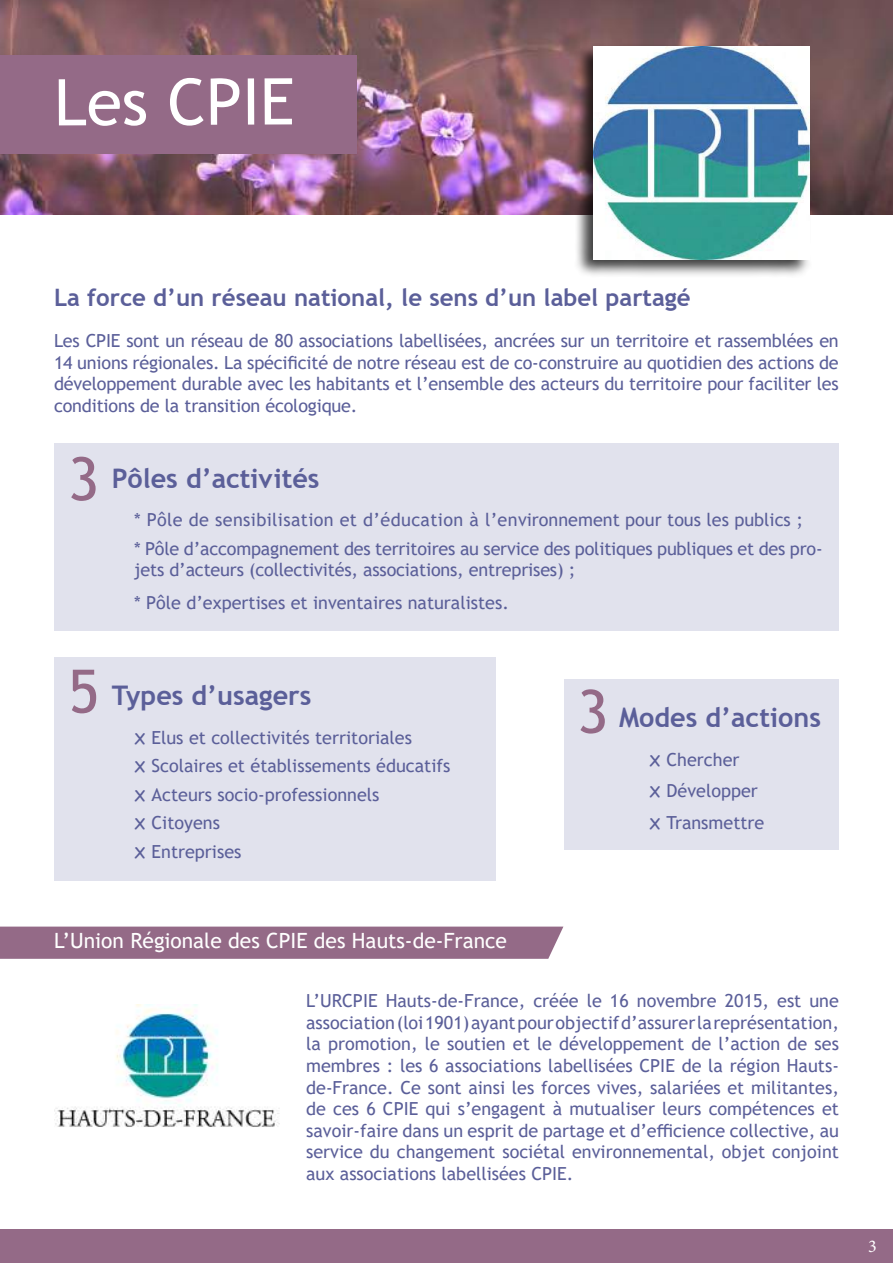
<style>
.page{position:relative;width:893px;height:1263px;background:#fff}
.page>*{position:absolute;margin:0;border:0;box-sizing:border-box;transform-origin:0 0}
.t1{font:64.5px "Trebuchet MS";letter-spacing:-.005em;color:#fff}
.t2{font:60px "Trebuchet MS";color:#946a87}
.t3{font:700 27px "Trebuchet MS";color:#5b5f99}
.t4{font:700 24px "Trebuchet MS";color:#5b5f99}
.t5{font:21px "Trebuchet MS";color:#fff}
.t6{font:18px/21.6px "Trebuchet MS";color:#5b5f99}
.t7{font:18px "Minion Pro";color:#fff}
.s1{font-family:"Comic Sans MS"}
</style>
<div class="page">
<div style="left:0;top:1229px;width:893px;height:34px;background:#946a87"></div>
<div style="left:564px;top:679px;width:275px;height:170px;background:#e1e2ed"></div>
<div style="left:54px;top:657px;width:441px;height:223px;background:#e1e2ed"></div>
<div style="left:54px;top:443px;width:785px;height:187px;background:#e1e2ed"></div>
<img style="left:0;top:0;width:893px;height:215px">
<svg style="left:0;top:926px;width:563px;height:33px;background:#976f8b"></svg>
<div style="left:574px;top:43px;width:237px;height:235px;background:#000;opacity:.75"></div>
<img style="left:593px;top:47px;width:216px;height:213px">
<div style="left:0;top:55px;width:356px;height:99px;background:#946a87"></div>
<img style="left:54px;top:1004px;width:226px;height:123px">
<h1 class="t1" style="left:54px;top:61px;width:242px">Les CPIE</h1>
<h3 class="t4" style="left:54px;top:282px;width:638px">La force d’un réseau national, le sens d’un label partagé</h3>
<p class="t6" style="left:54px;top:330px;width:786px;text-align:justify">Les CPIE sont un réseau de 80 associations labellisées, ancrées sur un territoire et rassemblées en 14 unions régionales. La spécificité de notre réseau est de co-construire au quotidien des actions de développement durable avec les habitants et l’ensemble des acteurs du territoire pour faciliter les conditions de la transition écologique.</p>
<h2 class="t2" style="left:68px;top:441px;width:33px">3</h2>
<h3 class="t3" style="left:112px;top:462px;width:209px">Pôles d’activités</h3>
<p class="t6" style="left:134px;top:504px;width:690px;line-height:29.1px">* Pôle de sensibilisation et d’éducation à l’environnement pour tous les publics ;<br>* Pôle d’accompagnement des territoires au service des politiques publiques et des pro-</p>
<p class="t6" style="left:134px;top:553px;width:443px;line-height:33px">jets d’acteurs (collectivités, associations, entreprises) ; * Pôle d’expertises et inventaires naturalistes.</p>
<h2 class="t2" style="left:68px;top:654px;width:33px">5</h2>
<h3 class="t3" style="left:112px;top:678px;width:201px">Types d’usagers</h3>
<h2 class="t2" style="left:577px;top:674px;width:33px">3</h2>
<p class="t6" style="left:135px;top:723px;width:317px;line-height:28.5px"><span class="s1">ʰ</span> Elus et collectivités territoriales<br><span class="s1">ʰ</span> Scolaires et établissements éducatifs <span class="s1">ʰ</span> Acteurs socio-professionnels<br><span class="s1">ʰ</span> Citoyens<br><span class="s1">ʰ</span> Entreprises</p>
<h3 class="t3" style="left:619px;top:700px;width:203px">Modes d’actions</h3>
<p class="t6" style="left:649px;top:744px;width:116px;line-height:31.5px"><span class="s1">ʰ</span> Chercher<br><span class="s1">ʰ</span> Développer <span class="s1">ʰ</span> Transmettre</p>
<p class="t5" style="left:54px;top:928px;width:455px">L’Union Régionale des CPIE des Hauts-de-France</p>
<p class="t6" style="left:306px;top:990px;width:534px;text-align:justify">L’URCPIE Hauts-de-France, créée le 16 novembre 2015, est une association (loi 1901) ayant pour objectif d’assurer la représentation, la promotion, le soutien et le développement de l’action de ses membres : les 6 associations labellisées CPIE de la région Hauts&shy;de-France. Ce sont ainsi les forces vives, salariées et militantes, de ces 6 CPIE qui s’engagent à mutualiser leurs compétences et savoir-faire dans un esprit de partage et d’efficience collective, au service du changement sociétal environnemental, objet conjoint aux associations labellisées CPIE.</p>
<p class="t7" style="left:868px;top:1234px;width:10px">3</p>
</div>
